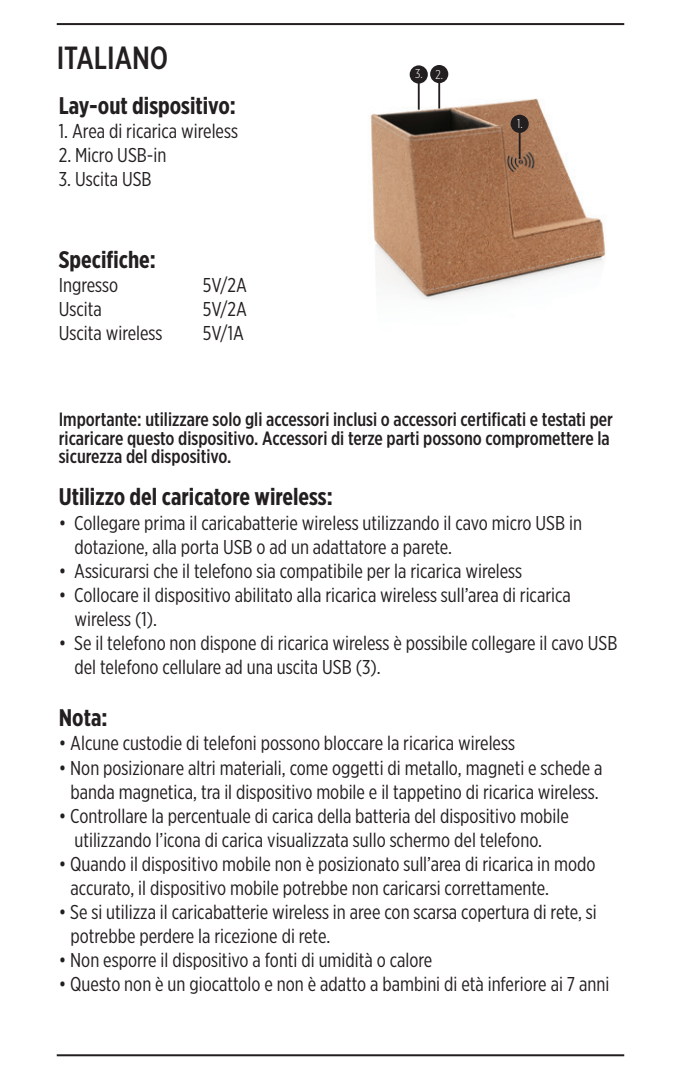
<style>
.page{position:relative;width:681px;height:1078px;background:#fff}
.page>*{position:absolute;margin:0;border:0;box-sizing:border-box;transform-origin:0 0}
.t1{font:500 32px "Gotham X Narrow";color:#231f20}
.t2{font:700 24px "Gotham X Narrow";color:#231f20}
.t3{font:20px/24px "Gotham X Narrow";color:#231f20}
.t4{font:500 19.2px/18.4px "Gotham X Narrow";color:#231f20}
.t5{font:300 12.8px "Gotham X Narrow";color:#fff}
</style>
<div class="page">
<hr style="left:57px;top:23px;width:567px;height:2px;background:#231f20">
<hr style="left:57px;top:1053px;width:567px;height:2px;background:#231f20">
<img style="left:370px;top:69px;width:236px;height:231px">
<div style="left:510px;top:115px;width:18px;height:18px;background:#231f20;border-radius:50%"></div>
<div style="left:430px;top:65px;width:18px;height:18px;background:#231f20;border-radius:50%"></div>
<div style="left:409px;top:65px;width:18px;height:18px;background:#231f20;border-radius:50%"></div>
<hr style="left:518px;top:131px;width:2px;height:28px;background:#231f20">
<hr style="left:438px;top:81px;width:2px;height:27px;background:#231f20">
<hr style="left:417px;top:82px;width:2px;height:28px;background:#231f20">
<p class="t1" style="left:57px;top:38px;width:113px">ITALIANO</p>
<p class="t2" style="left:59px;top:91px;width:178px">Lay-out dispositivo:</p>
<p class="t3" style="left:59px;top:119px;width:181px">1. Area di ricarica wireless</p>
<p class="t3" style="left:59px;top:143px;width:109px">2. Micro USB-in</p>
<p class="t3" style="left:59px;top:167px;width:94px">3. Uscita USB</p>
<p class="t2" style="left:59px;top:244px;width:99px">Specifiche:</p>
<p class="t3" style="left:59px;top:272px;width:61px">Ingresso</p>
<p class="t3" style="left:203px;top:272px;width:46px">5V/2A</p>
<p class="t3" style="left:59px;top:296px;width:45px">Uscita</p>
<p class="t3" style="left:203px;top:296px;width:46px">5V/2A</p>
<p class="t3" style="left:59px;top:320px;width:105px">Uscita wireless</p>
<p class="t3" style="left:203px;top:320px;width:43px">5V/1A</p>
<p class="t5" style="left:415px;top:66px;width:29px">3. 2.</p>
<p class="t5" style="left:517px;top:116px;width:7px">1.</p>
<p class="t4" style="left:59px;top:409px;width:555px">Importante: utilizzare solo gli accessori inclusi o accessori certificati e testati per ricaricare questo dispositivo. Accessori di terze parti possono compromettere la sicurezza del dispositivo.</p>
<p class="t2" style="left:59px;top:482px;width:275px">Utilizzo del caricatore wireless:</p>
<p class="t3" style="left:74px;top:510px;width:509px;text-indent:-16px">• Collegare prima il caricabatterie wireless utilizzando il cavo micro USB in dotazione, alla porta USB o ad un adattatore a parete.</p>
<p class="t3" style="left:59px;top:558px;width:464px">• Assicurarsi che il telefono sia compatibile per la ricarica wireless</p>
<p class="t3" style="left:74px;top:582px;width:497px;text-indent:-16px">• Collocare il dispositivo abilitato alla ricarica wireless sull’area di ricarica wireless (1).</p>
<p class="t3" style="left:74px;top:630px;width:544px;text-indent:-16px">• Se il telefono non dispone di ricarica wireless è possibile collegare il cavo USB del telefono cellulare ad una uscita USB (3).</p>
<p class="t2" style="left:59px;top:703px;width:50px">Nota:</p>
<p class="t3" style="left:59px;top:731px;width:457px">• Alcune custodie di telefoni possono bloccare la ricarica wireless</p>
<p class="t3" style="left:59px;top:755px;width:545px;text-align:center">• Non posizionare altri materiali, come oggetti di metallo, magneti e schede a banda magnetica, tra il dispositivo mobile e il tappetino di ricarica wireless.</p>
<p class="t3" style="left:59px;top:803px;width:511px;text-align:center">• Controllare la percentuale di carica della batteria del dispositivo mobile utilizzando l’icona di carica visualizzata sullo schermo del telefono.</p>
<p class="t3" style="left:70px;top:851px;width:526px;text-indent:-12px">• Quando il dispositivo mobile non è posizionato sull’area di ricarica in modo accurato, il dispositivo mobile potrebbe non caricarsi correttamente.</p>
<p class="t3" style="left:59px;top:899px;width:539px">• Se si utilizza il caricabatterie wireless in aree con scarsa copertura di rete, si</p>
<p class="t3" style="left:70px;top:923px;width:261px">potrebbe perdere la ricezione di rete.</p>
<p class="t3" style="left:59px;top:947px;width:375px">• Non esporre il dispositivo a fonti di umidità o calore</p>
<p class="t3" style="left:59px;top:971px;width:552px">• Questo non è un giocattolo e non è adatto a bambini di età inferiore ai 7 anni</p>
</div>
